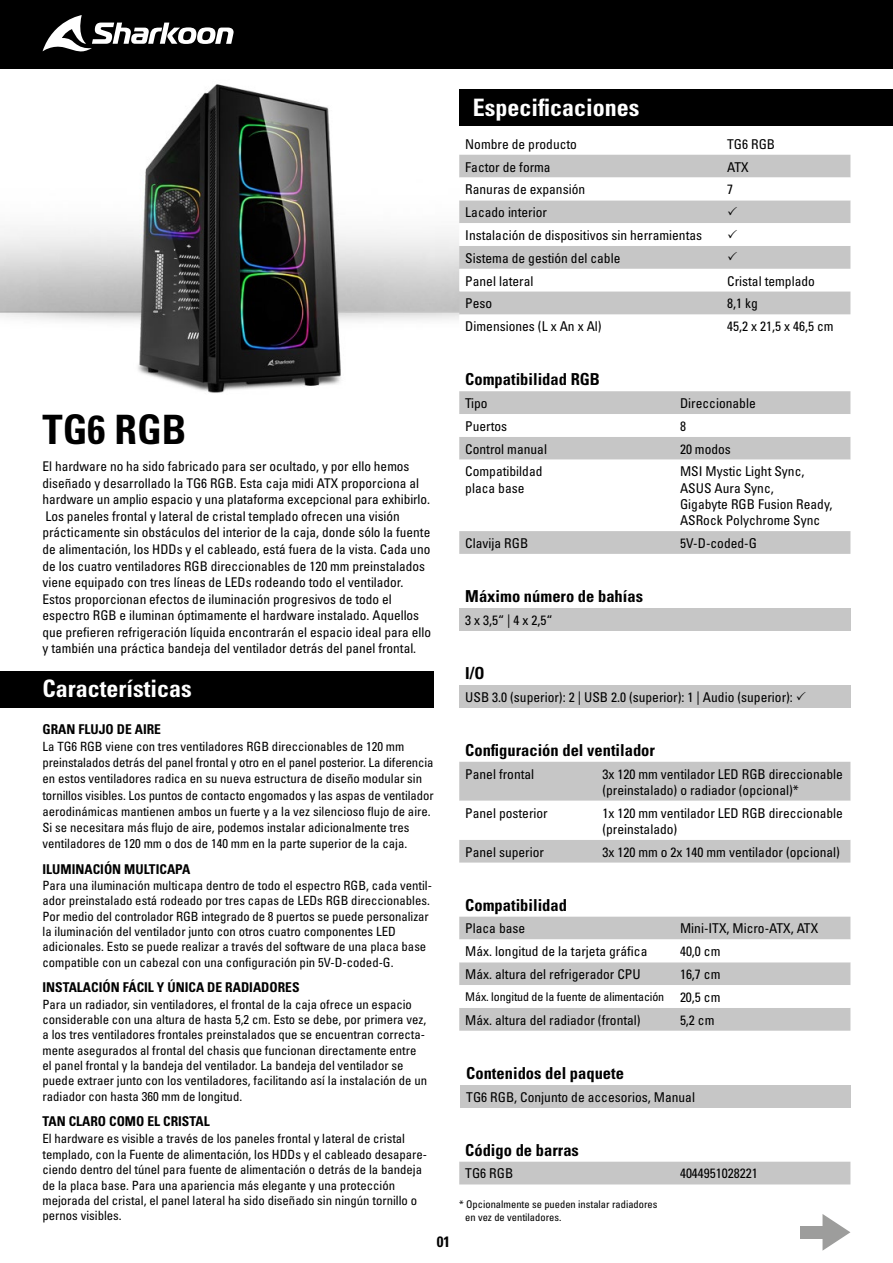
<style>
.page{position:relative;width:893px;height:1263px;background:#fff}
.page>*{position:absolute;margin:0;border:0;box-sizing:border-box;transform-origin:0 0}
.t1{font:40.5px "Univers LTCYR 67 Bold Cond";color:#000}
.t2{font:24px "Univers LTCYR 67 Bold Cond";color:#fff}
.t3{font:16.5px "Univers LTCYR 67 Bold Cond";color:#000}
.t4{font:15px "Univers LTCYR 67 Bold Cond";color:#000}
.t5{font:condensed 13.5px/16.2px "Univers LTCYR 57";color:#000}
.t6{font:13.5px "Univers LTCYR 67 Bold Cond";color:#000}
.t7{font:condensed 13.35px/16.5px "Univers LTCYR 57";color:#000}
.t8{font:condensed 12.75px/15.3px "Univers LTCYR 57";color:#000}
.t9{font:condensed 12px "Univers LTCYR 57";letter-spacing:-.01em;color:#000}
.t10{font:condensed 10.5px/12.6px "Univers LTCYR 57";color:#000}
.s1{font-size:13.5px}
</style>
<div class="page">
<div style="left:0;top:0;width:893px;height:69px;background:#000"></div>
<svg style="left:43px;top:15px;width:191px;height:37px"></svg>
<img style="left:0;top:84px;width:459px;height:309px">
<div style="left:0;top:671px;width:434px;height:37px;background:#000"></div>
<svg style="left:459px;top:762px;width:391px;height:100px"></svg>
<div style="left:459px;top:391px;width:391px;height:163px;background:#c6c6c6"></div>
<svg style="left:459px;top:414px;width:391px;height:117px"></svg>
<svg style="left:459px;top:917px;width:391px;height:114px"></svg>
<div style="left:459px;top:685px;width:391px;height:23px;background:#c6c6c6"></div>
<div style="left:459px;top:608px;width:391px;height:23px;background:#c6c6c6"></div>
<div style="left:460px;top:1085px;width:390px;height:22px;background:#c6c6c6"></div>
<div style="left:459px;top:89px;width:434px;height:37px;background:#000"></div>
<svg style="left:459px;top:155px;width:391px;height:159px;fill:#c6c6c6"></svg>
<svg style="left:822px;top:1214px;width:28px;height:37px"></svg>
<div style="left:800px;top:1226px;width:25px;height:12px;background:#9d9d9c"></div>
<div style="left:459px;top:1162px;width:391px;height:22px;background:#c6c6c6"></div>
<svg style="left:459px;top:178px;width:391px;height:68px"></svg>
<svg style="left:728px;top:252px;width:9px;height:9px"></svg>
<h2 class="t2" style="left:473px;top:93px;width:168px">Especificaciones</h2>
<p class="t5" style="left:465px;top:135px;width:113px">Nombre de producto</p>
<p class="t5" style="left:727px;top:135px;width:49px">TG6 RGB</p>
<p class="t5" style="left:465px;top:158px;width:87px">Factor de forma</p>
<p class="t5" style="left:727px;top:158px;width:23px">ATX</p>
<p class="t5" style="left:465px;top:181px;width:121px">Ranuras de expansión</p>
<p class="t5" style="left:727px;top:181px;width:7px">7</p>
<p class="t5" style="left:465px;top:201px;width:238px;line-height:22.8px">Lacado interior<br>Instalación de dispositivos sin herramientas<br>Sistema de gestión del cable<br>Panel lateral</p>
<p class="t5" style="left:727px;top:272px;width:89px">Cristal templado</p>
<p class="t5" style="left:465px;top:295px;width:28px">Peso</p>
<p class="t5" style="left:727px;top:295px;width:32px">8,1 kg</p>
<p class="t5" style="left:465px;top:318px;width:138px">Dimensiones (L x An x Al)</p>
<p class="t5" style="left:727px;top:318px;width:108px">45,2 x 21,5 x 46,5 cm</p>
<h1 class="t1" style="left:43px;top:405px;width:145px">TG6 RGB</h1>
<p class="t7" style="left:43px;top:458px;width:390px">El hardware no ha sido fabricado para ser ocultado, y por ello hemos diseñado y desarrollado la TG6 RGB. Esta caja midi ATX proporciona al hardware un amplio espacio y una plataforma excepcional para exhibirlo.<br>Los paneles frontal y lateral de cristal templado ofrecen una visión prácticamente sin obstáculos del interior de la caja, donde sólo la fuente de alimentación, los HDDs y el cableado, está fuera de la vista. Cada uno de los cuatro ventiladores RGB direccionables de 120 mm preinstalados viene equipado con tres líneas de LEDs rodeando todo el ventilador.<br>Estos proporcionan efectos de iluminación progresivos de todo el espectro RGB e iluminan óptimamente el hardware instalado. Aquellos que prefieren refrigeración líquida encontrarán el espacio ideal para ello y también una práctica bandeja del ventilador detrás del panel frontal.</p>
<h2 class="t2" style="left:43px;top:674px;width:151px">Características</h2>
<p class="t6" style="left:43px;top:721px;width:120px">GRAN FLUJO DE AIRE</p>
<p class="t8" style="left:43px;top:738px;width:393px;line-height:16.2px">La TG6 RGB viene con tres ventiladores RGB direccionables de 120 mm preinstalados detrás del panel frontal y otro en el panel posterior. La diferencia en estos ventiladores radica en su nueva estructura de diseño modular sin tornillos visibles. Los puntos de contacto engomados y las aspas de ventilador aerodinámicas mantienen ambos un fuerte y a la vez silencioso flujo de aire.<br>Si se necesitara más flujo de aire, podemos instalar adicionalmente tres ventiladores de 120 mm o dos de 140 mm en la parte superior de la caja.</p>
<p class="t6" style="left:43px;top:860px;width:149px">ILUMINACIÓN MULTICAPA</p>
<p class="t8" style="left:43px;top:878px;width:391px">Para una iluminación multicapa dentro de todo el espectro RGB, cada ventil&shy;ador preinstalado está rodeado por tres capas de LEDs RGB direccionables.<br>Por medio del controlador RGB integrado de 8 puertos se puede personalizar la iluminación del ventilador junto con otros cuatro componentes LED adicionales. Esto se puede realizar a través del software de una placa base compatible con un cabezal con una configuración pin 5V-D-coded-G.</p>
<p class="t6" style="left:43px;top:979px;width:258px">INSTALACIÓN FÁCIL Y ÚNICA DE RADIADORES</p>
<p class="t8" style="left:43px;top:996px;width:386px">Para un radiador, sin ventiladores, el frontal de la caja ofrece un espacio considerable con una altura de hasta 5,2 cm. Esto se debe, por primera vez, a los tres ventiladores frontales preinstalados que se encuentran correcta&shy;mente asegurados al frontal del chasis que funcionan directamente entre el panel frontal y la bandeja del ventilador. La bandeja del ventilador se puede extraer junto con los ventiladores, facilitando así la instalación de un radiador con hasta 360 mm de longitud.</p>
<p class="t6" style="left:43px;top:1113px;width:169px">TAN CLARO COMO EL CRISTAL</p>
<p class="t8" style="left:43px;top:1129px;width:386px;line-height:16.5px">El hardware es visible a través de los paneles frontal y lateral de cristal templado, con la Fuente de alimentación, los HDDs y el cableado desapare-</p>
<p class="t8" style="left:43px;top:1162px;width:381px">ciendo dentro del túnel para fuente de alimentación o detrás de la bandeja de la placa base. Para una apariencia más elegante y una protección mejorada del cristal, el panel lateral ha sido diseñado sin ningún tornillo o pernos visibles.</p>
<p class="t4" style="left:437px;top:1232px;width:15px">01</p>
<p class="t3" style="left:465px;top:369px;width:136px">Compatibilidad RGB</p>
<p class="t5" style="left:465px;top:395px;width:24px">Tipo</p>
<p class="t5" style="left:680px;top:395px;width:77px">Direccionable</p>
<p class="t5" style="left:465px;top:418px;width:43px">Puertos</p>
<p class="t5" style="left:680px;top:418px;width:7px">8</p>
<p class="t5" style="left:465px;top:440px;width:83px">Control manual</p>
<p class="t5" style="left:680px;top:440px;width:52px">20 modos</p>
<p class="t5" style="left:465px;top:463px;width:79px">Compatibildad placa base</p>
<p class="t5" style="left:680px;top:463px;width:154px">MSI Mystic Light Sync,<br>ASUS Aura Sync,<br>Gigabyte RGB Fusion Ready,<br>ASRock Polychrome Sync</p>
<p class="t5" style="left:465px;top:535px;width:64px">Clavija RGB</p>
<p class="t5" style="left:680px;top:535px;width:78px">5V-D-coded-G</p>
<p class="t3" style="left:465px;top:586px;width:179px">Máximo número de bahías</p>
<p class="t5" style="left:465px;top:611px;width:89px">3 x 3,5“ | 4 x 2,5“</p>
<p class="t3" style="left:465px;top:663px;width:21px">I/O</p>
<p class="t5" style="left:465px;top:688px;width:329px">USB 3.0 (superior): 2 | USB 2.0 (superior): 1 | Audio (superior):</p>
<p class="t3" style="left:465px;top:740px;width:191px">Configuración del ventilador</p>
<p class="t5" style="left:465px;top:765px;width:70px">Panel frontal</p>
<p class="t5" style="left:602px;top:765px;width:242px">3x 120 mm ventilador LED RGB direccionable (preinstalado) o radiador (opcional)*</p>
<p class="t5" style="left:465px;top:804px;width:84px">Panel posterior</p>
<p class="t5" style="left:602px;top:804px;width:242px">1x 120 mm ventilador LED RGB direccionable (preinstalado)</p>
<p class="t5" style="left:465px;top:843px;width:80px">Panel superior</p>
<p class="t5" style="left:602px;top:843px;width:239px">3x 120 mm o 2x 140 mm ventilador (opcional)</p>
<p class="t3" style="left:465px;top:895px;width:103px">Compatibilidad</p>
<p class="t5" style="left:465px;top:920px;width:61px">Placa base</p>
<p class="t5" style="left:680px;top:920px;width:140px">Mini-ITX, Micro-ATX, ATX</p>
<p class="t5" style="left:465px;top:943px;width:184px">Máx. longitud de la tarjeta gráfica</p>
<p class="t5" style="left:680px;top:943px;width:42px">40,0 cm</p>
<p class="t5" style="left:465px;top:966px;width:177px">Máx. altura del refrigerador CPU</p>
<p class="t5" style="left:680px;top:966px;width:42px">16,7 cm</p>
<p class="t9" style="left:465px;top:989px;width:257px">Máx. longitud de la fuente de alimentación <span class="s1">20,5 cm</span></p>
<p class="t5" style="left:465px;top:1011px;width:177px">Máx. altura del radiador (frontal)</p>
<p class="t5" style="left:680px;top:1011px;width:36px">5,2 cm</p>
<p class="t3" style="left:466px;top:1063px;width:159px">Contenidos del paquete</p>
<p class="t5" style="left:466px;top:1088px;width:230px">TG6 RGB, Conjunto de accesorios, Manual</p>
<p class="t3" style="left:465px;top:1140px;width:115px">Código de barras</p>
<p class="t5" style="left:465px;top:1165px;width:49px">TG6 RGB</p>
<p class="t5" style="left:680px;top:1165px;width:79px">4044951028221</p>
<p class="t10" style="left:465px;top:1198px;width:194px;text-indent:-6px">* Opcionalmente se pueden instalar radiadores en vez de ventiladores.</p>
</div>
